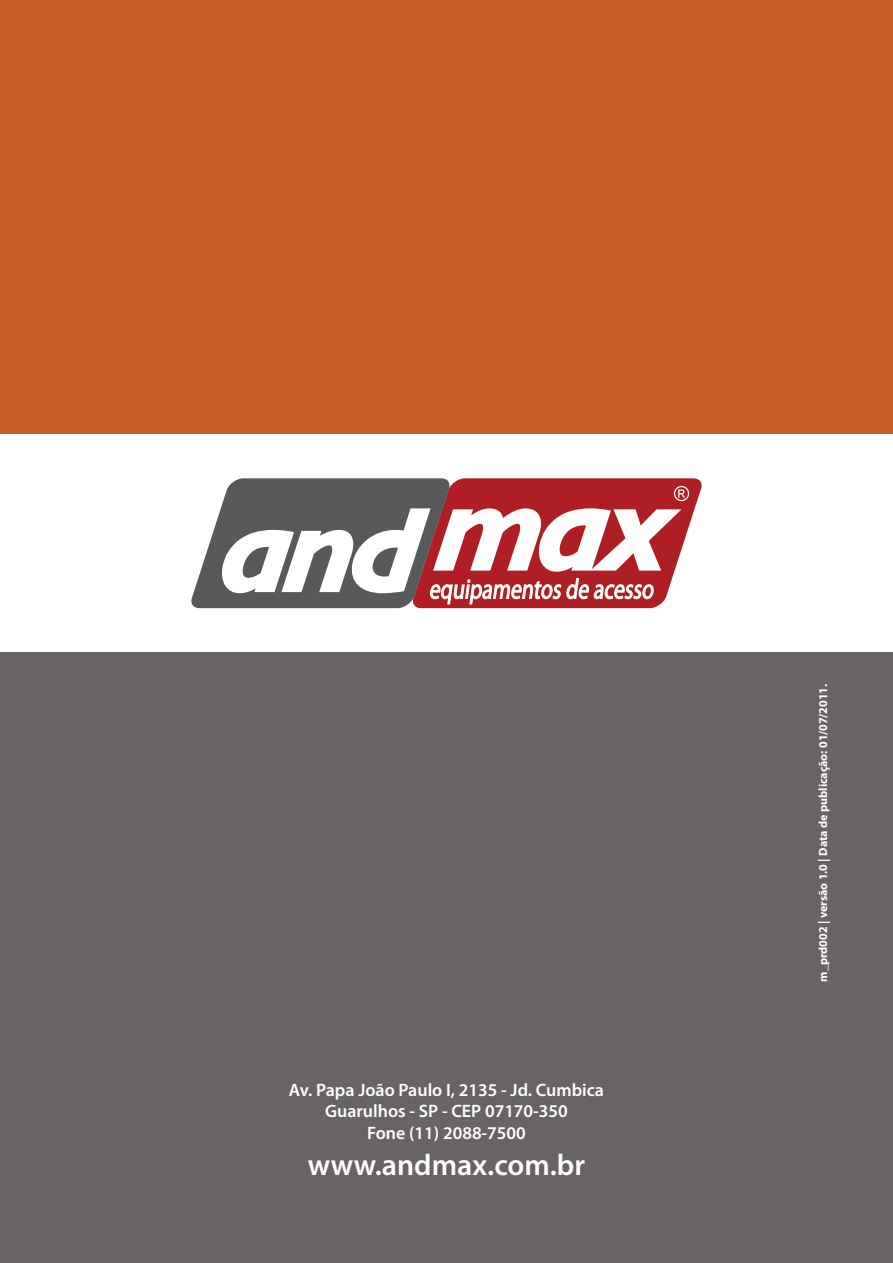
<style>
.page{position:relative;width:893px;height:1263px;background:#fff}
.page>*{position:absolute;margin:0;border:0;box-sizing:border-box;transform-origin:0 0}
.t1{font:600 30px "Myriad Pro";color:#fff}
.t2{font:600 18px/21.6px "Myriad Pro";color:#fff;text-align:center}
.t3{font:700 12px "Myriad Pro";color:#fff}
</style>
<div class="page">
<div style="left:0;top:0;width:893px;height:434px;background:#ca5d27"></div>
<div style="left:0;top:653px;width:893px;height:610px;background:#676463"></div>
<svg style="left:191px;top:478px;width:511px;height:130px"></svg>
<p class="t2" style="left:289px;top:1078px;width:317px">Av. Papa João Paulo I, 2135 - Jd. Cumbica<br>Guarulhos - SP - CEP 07170-350<br>Fone (11) 2088-7500</p>
<h1 class="t1" style="left:308px;top:1146px;width:279px">www.andmax.com.br</h1>
<p class="t3" style="left:815px;top:982px;width:299px;rotate:-90deg">m_prd002 | versão 1.0 | Data de publicação: 01/07/2011.</p>
</div>
